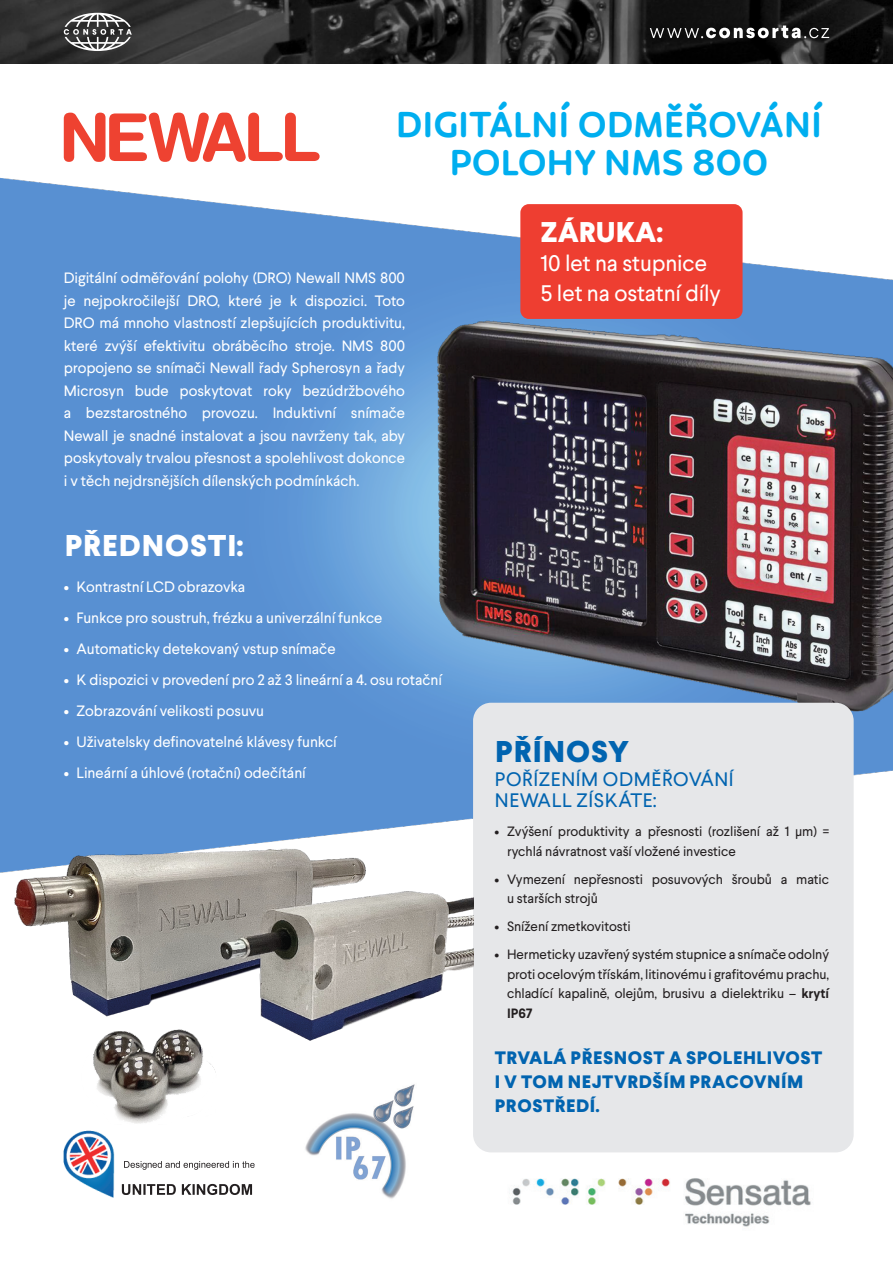
<style>
.page{position:relative;width:893px;height:1263px;background:#fff}
.page>*{position:absolute;margin:0;border:0;box-sizing:border-box;transform-origin:0 0}
.t1{font:600 34.5px/37.5px "Mohr Rounded Alt";letter-spacing:-.005em;color:#00aeef;text-align:center}
.t2{font:800 30px "Larsseit";letter-spacing:.03em;color:#fff}
.t3{font:800 30px "Larsseit";letter-spacing:.03em;color:#0164b0}
.t4{font:800 28.5px "Larsseit";letter-spacing:-.005em;color:#fff}
.t5{font:22.5px "Larsseit";letter-spacing:-.005em;color:#fff}
.t6{font:19.5px "Larsseit";letter-spacing:.03em;color:#0164b0}
.t7{font:800 18px/24px "Larsseit";letter-spacing:.03em;color:#0164b0}
.t8{font:15px/22.5px "Larsseit";letter-spacing:-.005em;color:#fff;text-align:justify}
.t9{font:13.5px/19.5px "Larsseit";letter-spacing:-.005em;color:#231f20}
.s1{font-weight:700}
</style>
<div class="page">
<img style="left:0;top:112px;width:893px;height:761px">
<svg style="left:64px;top:113px;width:256px;height:49px"></svg>
<div style="left:473px;top:703px;width:381px;height:449px;background:#e6e7e9;border-radius:18px"></div>
<img style="left:305px;top:1124px;width:104px;height:75px">
<img style="left:7px;top:833px;width:466px;height:291px">
<img style="left:512px;top:1178px;width:299px;height:49px">
<img style="left:64px;top:1131px;width:51px;height:67px">
<svg style="left:124px;top:1161px;width:131px;height:9px"></svg>
<svg style="left:122px;top:1184px;width:130px;height:11px"></svg>
<div style="left:520px;top:204px;width:222px;height:115px;background:#ee3e31;border-radius:9px"></div>
<img style="left:0;top:0;width:893px;height:64px">
<svg style="left:650px;top:26px;width:179px;height:12px"></svg>
<svg style="left:64px;top:13px;width:68px;height:38px;background:#6b6b6b"></svg>
<p class="t1" style="left:396px;top:106px;width:428px">DIGITÁLNÍ ODMĚŘOVÁNÍ<br>POLOHY NMS 800</p>
<p class="t8" style="left:64px;top:266px;width:343px">Digitální odměřování polohy (DRO) Newall NMS 800 je nejpokročilejší DRO, které je k dispozici. Toto DRO má mnoho vlastností zlepšujících produktivitu, které zvýší efektivitu obráběcího stroje. NMS 800 propojeno se snímači Newall řady Spherosyn a řady Microsyn bude poskytovat roky bezúdržbového a bezstarostného provozu. Induktivní snímače Newall je snadné instalovat a jsou navrženy tak, aby poskytovaly trvalou přesnost a spolehlivost dokonce i v těch nejdrsnějších dílenských podmínkách.</p>
<p class="t2" style="left:65px;top:525px;width:180px">PŘEDNOSTI:</p>
<p class="t8" style="left:64px;top:575px;width:183px">• Kontrastní LCD obrazovka</p>
<p class="t8" style="left:64px;top:606px;width:320px">• Funkce pro soustruh, frézku a univerzální funkce</p>
<p class="t8" style="left:64px;top:637px;width:273px">• Automaticky detekovaný vstup snímače</p>
<p class="t8" style="left:64px;top:668px;width:380px">• K dispozici v provedení pro 2 až 3 lineární a 4. osu rotační</p>
<p class="t8" style="left:64px;top:699px;width:202px">• Zobrazování velikosti posuvu</p>
<p class="t8" style="left:64px;top:730px;width:275px">• Uživatelsky definovatelné klávesy funkcí</p>
<p class="t8" style="left:64px;top:761px;width:244px">• Lineární a úhlové (rotační) odečítání</p>
<p class="t4" style="left:541px;top:213px;width:124px">ZÁRUKA:</p>
<p class="t5" style="left:541px;top:249px;width:168px">10 let na stupnice</p>
<p class="t5" style="left:541px;top:279px;width:182px">5 let na ostatní díly</p>
<p class="t3" style="left:495px;top:732px;width:135px">PŘÍNOSY</p>
<p class="t6" style="left:495px;top:767px;width:240px">POŘÍZENÍM ODMĚŘOVÁNÍ</p>
<p class="t6" style="left:495px;top:788px;width:163px">NEWALL ZÍSKÁTE:</p>
<p class="t9" style="left:507px;top:822px;width:324px;text-indent:-13px">• Zvýšení produktivity a přesnosti (rozlišení až 1 µm) = rychlá návratnost vaší vložené investice</p>
<p class="t9" style="left:507px;top:869px;width:324px;text-indent:-13px">• Vymezení nepřesnosti posuvových šroubů a matic u starších strojů</p>
<p class="t9" style="left:494px;top:917px;width:138px">• Snížení zmetkovitosti</p>
<p class="t9" style="left:507px;top:945px;width:324px;text-align:justify;text-indent:-13px">• Hermeticky uzavřený systém stupnice a snímače odolný proti ocelovým třískám, litinovému i grafitovému prachu, chladící kapalině, olejům, brusivu a dielektriku – <span class="s1">krytí IP67</span></p>
<p class="t7" style="left:495px;top:1046px;width:329px">TRVALÁ PŘESNOST A SPOLEHLIVOST<br>I V TOM NEJTVRDŠÍM PRACOVNÍM<br>PROSTŘEDÍ.</p>
</div>
